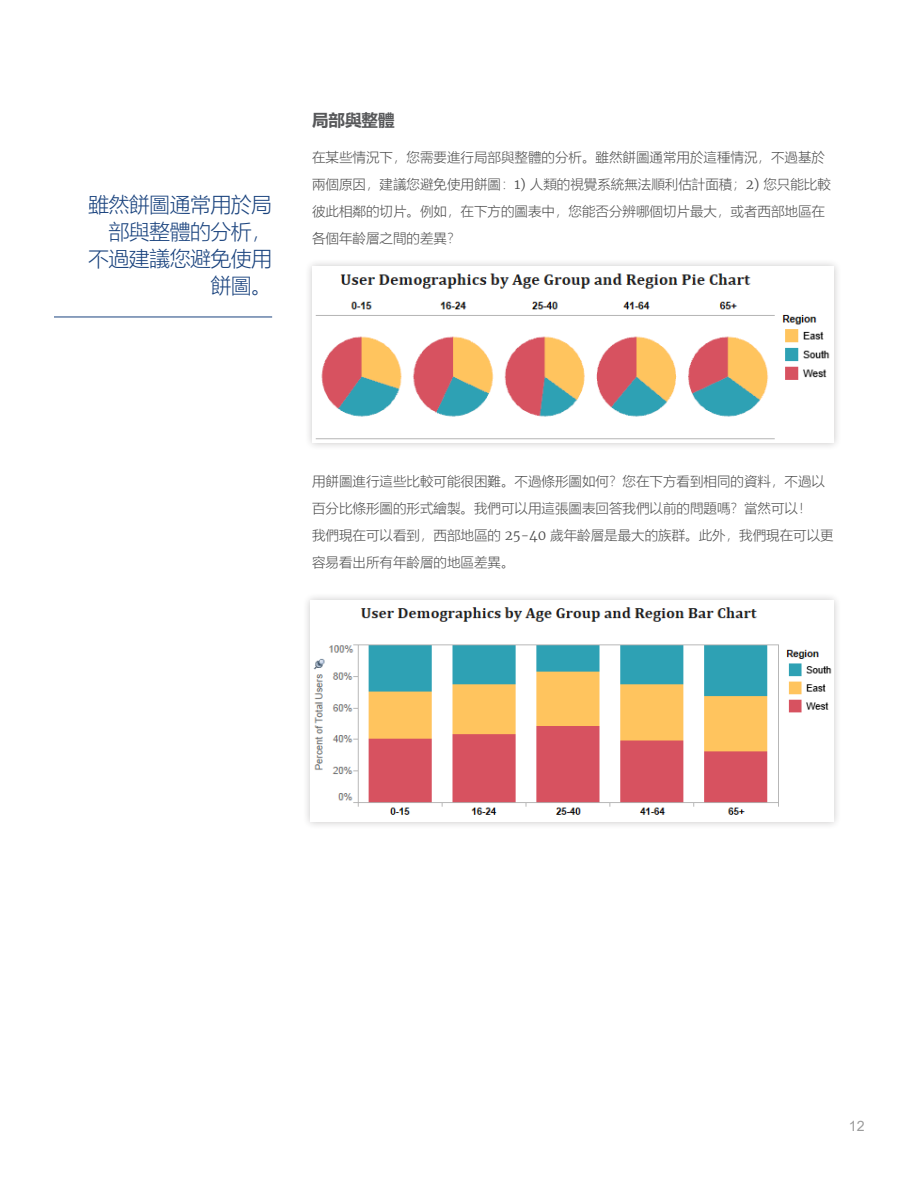
<style>
.page{position:relative;width:918px;height:1188px;background:#fff}
.page>*{position:absolute;margin:0;border:0;box-sizing:border-box;transform-origin:0 0}
.Blue_Body_Header{font:300 21px/27px "Microsoft Ya Hei";letter-spacing:-.03em;color:#1a437e;text-align:right}
.Body_copy{font:700 16.5px "Microsoft Ya Hei";color:#57585a}
.t1{font:14.25px "Arial";color:#9b9b9b}
.BODYCOPY-standard{font:300 13.5px/27px "Microsoft Ya Hei";color:#4b4b4b}
.s1{font-family:"Merriweather"}
</style>
<div class="page">
<div style="left:304px;top:258px;width:538px;height:193px;background:#231f20;opacity:.25"></div>
<img style="left:312px;top:266px;width:522px;height:177px">
<div style="left:302px;top:592px;width:540px;height:238px;background:#231f20;opacity:.25"></div>
<img style="left:310px;top:601px;width:524px;height:221px">
<hr style="left:54px;top:317px;width:218px;height:1px;background:#1a437e">
<p class="Blue_Body_Header" style="left:88px;top:190px;width:185px">雖然餅圖通常用於局部與整體的分析，不過建議您避免使用餅圖。</p>
<p class="Body_copy" style="left:312px;top:109px;width:84px">局部與整體</p>
<p class="BODYCOPY-standard" style="left:312px;top:143px;width:520px">在某些情況下，您需要進行局部與整體的分析。雖然餅圖通常用於這種情況，不過基於兩個原因，建議您避免使用餅圖：<span class="s1">1)</span> 人類的視覺系統無法順利估計面積；<span class="s1">2)</span> 您只能比較彼此相鄰的切片。例如，在下方的圖表中，您能否分辨哪個切片最大，或者西部地區在各個年齡層之間的差異？</p>
<p class="BODYCOPY-standard" style="left:312px;top:467px;width:523px">用餅圖進行這些比較可能很困難。不過條形圖如何？您在下方看到相同的資料，不過以百分比條形圖的形式繪製。我們可以用這張圖表回答我們以前的問題嗎？當然可以！<br>我們現在可以看到，西部地區的 <span class="s1">25-40</span> 歲年齡層是最大的族群。此外，我們現在可以更容易看出所有年齡層的地區差異。</p>
<p class="t1" style="left:849px;top:1117px;width:17px">12</p>
</div>
